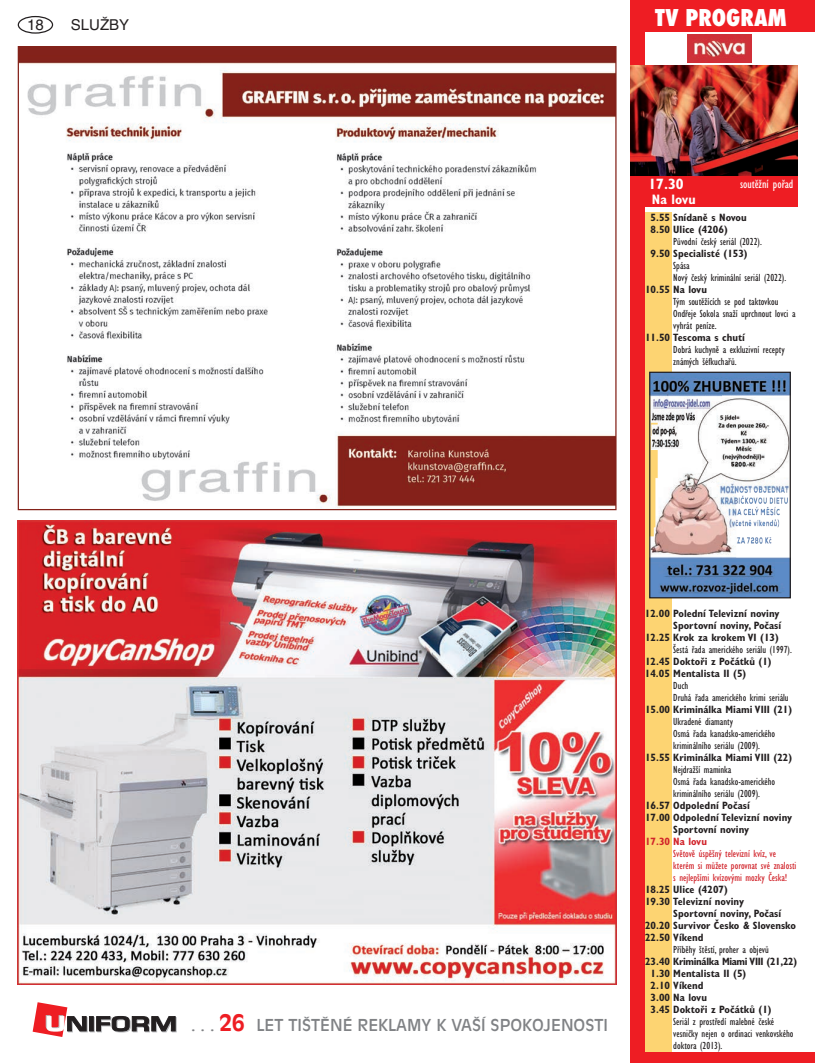
<style>
.page{position:relative;width:815px;height:1063px;background:#fff}
.page>*{position:absolute;margin:0;border:0;box-sizing:border-box;transform-origin:0 0}
.t1{font:800 condensed 22.5px "Futura";color:#fff}
.t2{font:16.25px "Antique Olive CE";color:#808285}
.t3{font:15px "Helvetica CE";color:#231f20}
.t4{font:700 condensed 15px "Gill Sans CE";color:#fff}
.t5{font:700 condensed 13.75px "Gill Sans CE";color:#fff}
.t6{font:condensed 12.5px "Gill Sans CE";color:#fff}
.t7{font:700 condensed 10.62px/12px "Gill Sans CE";color:#231f20}
.t8{font:condensed 10.62px/12px "Gill Sans CE";color:#231f20}
.t9{font:condensed 10.62px/12px "Gill Sans CE";color:#d1232a}
.t10{font:700 condensed 10.62px "Gill Sans CE";color:#d1232a}
.s1{font-weight:700;font-size:22.5px;color:#ee1d23}
</style>
<div class="page">
<div style="left:18px;top:16px;width:35px;height:18px;border:1px solid #231f20;border-radius:50%"></div>
<svg style="left:90px;top:1017px;width:5px;height:15px"></svg>
<svg style="left:89px;top:1016px;width:5px;height:15px"></svg>
<svg style="left:96px;top:1016px;width:81px;height:16px"></svg>
<svg style="left:33px;top:1002px;width:55px;height:35px"></svg>
<div style="left:631px;top:0;width:184px;height:32px;background:#ee1d23"></div>
<div style="left:631px;top:175px;width:166px;height:32px;background:#ee1d23"></div>
<img style="left:687px;top:34px;width:64px;height:29px">
<div style="left:631px;top:0;width:14px;height:1063px;background:#ee1d23"></div>
<div style="left:631px;top:1052px;width:184px;height:11px;background:#ee1d23"></div>
<div style="left:645px;top:213px;width:26px;height:839px;background:#fdd472"></div>
<img style="left:631px;top:66px;width:166px;height:109px">
<img style="left:651px;top:374px;width:138px;height:222px">
<div style="left:649px;top:372px;width:142px;height:226px;border:1px solid #231f20"></div>
<img style="left:18px;top:521px;width:599px;height:464px">
<img style="left:20px;top:48px;width:595px;height:460px">
<h3 class="t3" style="left:27px;top:16px;width:18px">18</h3>
<h3 class="t3" style="left:71px;top:16px;width:60px">SLUŽBY</h3>
<h1 class="t1" style="left:655px;top:2px;width:133px">TV PROGRAM</h1>
<h3 class="t4" style="left:648px;top:175px;width:37px">17.30</h3>
<p class="t5" style="left:652px;top:191px;width:45px">Na lovu</p>
<p class="t6" style="left:740px;top:176px;width:55px">soutěžní pořad</p>
<p class="t7" style="left:651px;top:211px;width:98px">5.55 Snídaně s Novou<br>8.50 Ulice (4206)</p>
<p class="t8" style="left:673px;top:235px;width:90px">Původní český seriál (2022).</p>
<p class="t7" style="left:651px;top:247px;width:99px">9.50 Specialisté (153)</p>
<p class="t8" style="left:673px;top:259px;width:115px">Spása<br>Nový český kriminální seriál (2022).</p>
<p class="t7" style="left:645px;top:283px;width:63px">10.55 Na lovu</p>
<p class="t8" style="left:673px;top:295px;width:124px">Tým soutěžících se pod taktovkou<br>Ondřeje Sokola snaží uprchnout lovci a vyhrát peníze.</p>
<p class="t7" style="left:645px;top:331px;width:101px">11.50 Tescoma s chutí</p>
<p class="t8" style="left:673px;top:343px;width:113px">Dobrá kuchyně a exkluzivní recepty známých šéfkuchařů.</p>
<h2 class="t2" style="left:191px;top:1016px;width:418px">. . . <span class="s1">26</span> LET TIŠTĚNÉ REKLAMY K VAŠÍ SPOKOJENOSTI</h2>
<p class="t7" style="left:645px;top:607px;width:138px;text-align:right">12.00 Polední Televizní noviny<br>Sportovní noviny, Počasí<br>12.25 Krok za krokem VI (13)</p>
<p class="t8" style="left:673px;top:643px;width:120px">Šestá řada amerického seriálu (1997).</p>
<p class="t7" style="left:645px;top:655px;width:128px">12.45 Doktoři z Počátků (1)<br>14.05 Mentalista II (5)</p>
<p class="t8" style="left:673px;top:679px;width:117px">Duch<br>Druhá řada amerického krimi seriálu</p>
<p class="t7" style="left:645px;top:703px;width:149px">15.00 Kriminálka Miami VIII (21)</p>
<p class="t8" style="left:673px;top:715px;width:103px">Ukradené diamanty<br>Osmá řada kanadsko-amerického kriminálního seriálu (2009).</p>
<p class="t7" style="left:645px;top:751px;width:149px">15.55 Kriminálka Miami VIII (22)</p>
<p class="t8" style="left:673px;top:763px;width:103px">Nejdražší maminka<br>Osmá řada kanadsko-amerického kriminálního seriálu (2009).</p>
<p class="t7" style="left:645px;top:799px;width:106px">16.57 Odpolední Počasí</p>
<p class="t7" style="left:645px;top:811px;width:149px">17.00 Odpolední Televizní noviny</p>
<p class="t7" style="left:673px;top:823px;width:78px">Sportovní noviny</p>
<p class="t10" style="left:645px;top:835px;width:63px">17.30 Na lovu</p>
<p class="t9" style="left:673px;top:847px;width:125px">Světově úspěšný televizní kvíz, ve kterém si můžete porovnat své znalosti s nejlepšími kvízovými mozky Česka!</p>
<p class="t7" style="left:645px;top:883px;width:84px">18.25 Ulice (4207)</p>
<p class="t7" style="left:645px;top:895px;width:100px">19.30 Televizní noviny</p>
<p class="t7" style="left:673px;top:907px;width:109px">Sportovní noviny, Počasí</p>
<p class="t7" style="left:645px;top:919px;width:152px">20.20 Survivor Česko &amp; Slovensko</p>
<p class="t7" style="left:645px;top:931px;width:60px">22.50 Víkend</p>
<p class="t8" style="left:673px;top:943px;width:97px">Příběhy štěstí, proher a objevů</p>
<p class="t7" style="left:651px;top:955px;width:148px;text-indent:-6px">23.40 Kriminálka Miami VIII (21,22)<br>1.30 Mentalista II (5)<br>2.10 Víkend<br>3.00 Na lovu<br>3.45 Doktoři z Počátků (1)</p>
<p class="t8" style="left:673px;top:1015px;width:122px">Seriál z prostředí malebné české vesničky nejen o ordinaci venkovského doktora (2013).</p>
</div>
